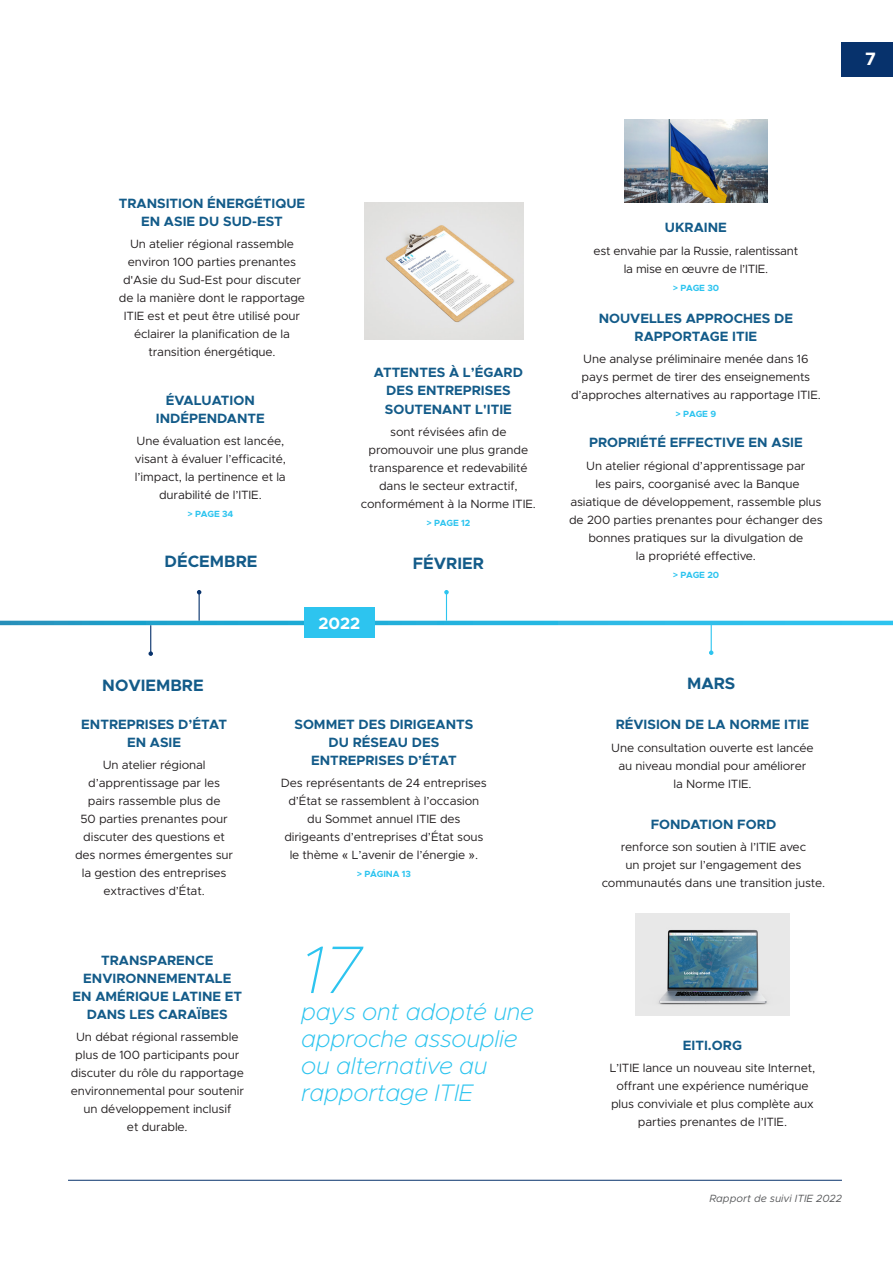
<style>
.page{position:relative;width:893px;height:1263px;background:#fff}
.page>*{position:absolute;margin:0;border:0;box-sizing:border-box;transform-origin:0 0}
.Pull_quote{font:italic 100 67.5px "Metropolis";color:#2dc4ef}
.Pull_quote-2{font:italic 200 24px/27px "Metropolis";letter-spacing:-.01em;color:#2dc4ef}
.t1{font:700 18px "Metropolis";color:#fff}
.Boxout_header{font:700 16.5px "Metropolis";color:#135b89}
.Boxout_header-2{font:700 16.5px "Metropolis";color:#fff}
.Boxout_header-3{font:700 13.5px/18px "Metropolis";color:#135b89;text-align:center}
.Boxout_header-4{font:12px/18px "Metropolis";letter-spacing:-.01em;color:#231f20;text-align:center}
.t2{font:italic 10.5px "Metropolis";color:#57585a}
.Boxout_header-5{font:700 9px "Metropolis";letter-spacing:-.01em;color:#2dc4ef}
.s1{font-family:"Arial"}
</style>
<div class="page">
<img style="left:365px;top:203px;width:159px;height:136px">
<img style="left:625px;top:119px;width:142px;height:84px">
<img style="left:635px;top:914px;width:154px;height:101px">
<svg style="left:148px;top:625px;width:5px;height:31px"></svg>
<svg style="left:0;top:621px;width:893px;height:4px;background:#26b0db"></svg>
<svg style="left:197px;top:590px;width:4px;height:31px"></svg>
<div style="left:305px;top:608px;width:70px;height:30px;background:#2dc4ef"></div>
<svg style="left:444px;top:590px;width:5px;height:31px"></svg>
<svg style="left:709px;top:624px;width:4px;height:31px"></svg>
<div style="left:842px;top:43px;width:51px;height:34px;background:#07326c"></div>
<hr style="left:68px;top:1180px;width:774px;height:1px;background:#07326c">
<h3 class="t1" style="left:865px;top:48px;width:12px">7</h3>
<p class="Boxout_header-3" style="left:119px;top:194px;width:188px">TRANSITION ÉNERGÉTIQUE<br>EN ASIE DU SUD-EST</p>
<p class="Boxout_header-4" style="left:119px;top:235px;width:188px">Un atelier régional rassemble environ 100 parties prenantes d'Asie du Sud-Est pour discuter de la manière dont le rapportage<br>ITIE est et peut être utilisé pour éclairer la planification de la transition énergétique.</p>
<p class="Boxout_header-3" style="left:156px;top:391px;width:110px">ÉVALUATION<br>INDÉPENDANTE</p>
<p class="Boxout_header-4" style="left:135px;top:432px;width:153px">Une évaluation est lancée, visant à évaluer l’efficacité, l’impact, la pertinence et la durabilité de l’ITIE.</p>
<p class="Boxout_header-5" style="left:187px;top:508px;width:47px">&gt; PAGE 34</p>
<p class="Boxout_header-3" style="left:374px;top:364px;width:151px">ATTENTES À L’ÉGARD<br>DES ENTREPRISES<br>SOUTENANT L'ITIE</p>
<p class="Boxout_header-4" style="left:361px;top:423px;width:176px">sont révisées afin de promouvoir une plus grande transparence et redevabilité dans le secteur extractif, conformément à la Norme ITIE.</p>
<p class="Boxout_header-5" style="left:426px;top:517px;width:45px">&gt; PAGE 12</p>
<p class="Boxout_header" style="left:165px;top:551px;width:94px">DÉCEMBRE</p>
<p class="Boxout_header" style="left:413px;top:553px;width:73px">FÉVRIER</p>
<p class="Boxout_header" style="left:102px;top:674px;width:103px">NOVIEMBRE</p>
<p class="Boxout_header-3" style="left:81px;top:715px;width:147px">ENTREPRISES D’ÉTAT<br>EN ASIE</p>
<p class="Boxout_header-4" style="left:75px;top:756px;width:160px">Un atelier régional d’apprentissage par les pairs rassemble plus de<br>50 parties prenantes pour discuter des questions et des normes émergentes sur la gestion des entreprises extractives d’État.</p>
<p class="Boxout_header-3" style="left:72px;top:951px;width:171px">TRANSPARENCE<br>ENVIRONNEMENTALE<br>EN AMÉRIQUE LATINE ET<br>DANS LES CARAÏBES</p>
<p class="Boxout_header-4" style="left:71px;top:1028px;width:175px">Un débat régional rassemble plus de 100 participants pour discuter du rôle du rapportage environnemental pour soutenir un développement inclusif<br>et durable.</p>
<p class="Boxout_header-2" style="left:318px;top:613px;width:43px">2022</p>
<p class="Boxout_header-3" style="left:294px;top:715px;width:180px">SOMMET DES DIRIGEANTS<br>DU RÉSEAU DES<br>ENTREPRISES D’ÉTAT</p>
<p class="Boxout_header-4" style="left:281px;top:774px;width:208px">Des représentants de 24 entreprises d’État se rassemblent à l’occasion du Sommet annuel ITIE des dirigeants d’entreprises d’État sous le thème <span class="s1">«</span> L’avenir de l’énergie <span class="s1">»</span>.</p>
<p class="Boxout_header-5" style="left:357px;top:868px;width:56px">&gt; PÁGINA 13</p>
<p class="Pull_quote" style="left:301px;top:928px;width:63px">17</p>
<p class="Pull_quote-2" style="left:301px;top:998px;width:234px">pays ont adopté une approche assouplie ou alternative au rapportage ITIE</p>
<p class="Boxout_header-3" style="left:665px;top:219px;width:63px">UKRAINE</p>
<p class="Boxout_header-4" style="left:594px;top:242px;width:206px">est envahie par la Russie, ralentissant la mise en œuvre de l’ITIE.</p>
<p class="Boxout_header-5" style="left:673px;top:282px;width:48px">&gt; PAGE 30</p>
<p class="Boxout_header-3" style="left:599px;top:309px;width:196px">NOUVELLES APPROCHES DE<br>RAPPORTAGE ITIE</p>
<p class="Boxout_header-4" style="left:571px;top:350px;width:251px">Une analyse préliminaire menée dans 16 pays permet de tirer des enseignements d’approches alternatives au rapportage ITIE.</p>
<p class="Boxout_header-5" style="left:676px;top:408px;width:42px">&gt; PAGE 9</p>
<p class="Boxout_header-3" style="left:589px;top:434px;width:215px">PROPRIÉTÉ EFFECTIVE EN ASIE</p>
<p class="Boxout_header-4" style="left:569px;top:456px;width:255px">Un atelier régional d’apprentissage par<br>les pairs, coorganisé avec la Banque asiatique de développement, rassemble plus de 200 parties prenantes pour échanger des bonnes pratiques sur la divulgation de<br>la propriété effective.</p>
<p class="Boxout_header-5" style="left:673px;top:569px;width:48px">&gt; PAGE 20</p>
<p class="Boxout_header" style="left:687px;top:673px;width:50px">MARS</p>
<p class="Boxout_header-3" style="left:616px;top:716px;width:195px">RÉVISION DE LA NORME ITIE</p>
<p class="Boxout_header-4" style="left:611px;top:738px;width:204px">Une consultation ouverte est lancée au niveau mondial pour améliorer<br>la Norme ITIE.</p>
<p class="Boxout_header-3" style="left:651px;top:815px;width:127px">FONDATION FORD</p>
<p class="Boxout_header-4" style="left:602px;top:838px;width:225px">renforce son soutien à l’ITIE avec<br>un projet sur l’engagement des communautés dans une transition juste.</p>
<p class="Boxout_header-3" style="left:683px;top:1036px;width:61px">EITI.ORG</p>
<p class="Boxout_header-4" style="left:610px;top:1059px;width:207px">L’ITIE lance un nouveau site Internet, offrant une expérience numérique plus conviviale et plus complète aux parties prenantes de l’ITIE.</p>
<p class="t2" style="left:709px;top:1192px;width:134px">Rapport de suivi ITIE 2022</p>
</div>
